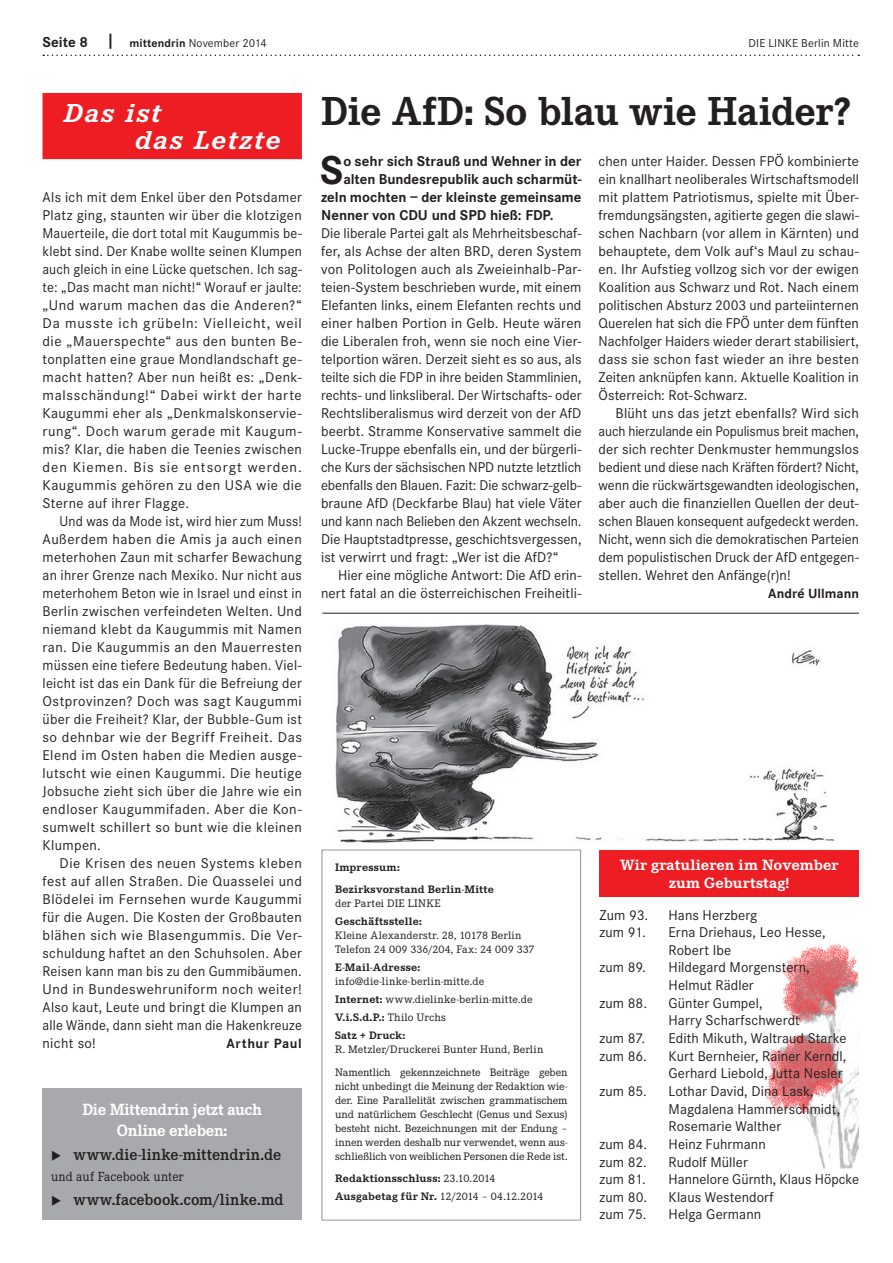
<style>
.page{position:relative;width:893px;height:1263px;background:#fff}
.page>*{position:absolute;margin:0;border:0;box-sizing:border-box;transform-origin:0 0}
.t1{font:700 42px "Corporate E";color:#231f20}
.t2{font:700 41.85px "Corporate S";color:#231f20}
.t3{font:italic 700 27px/27px "Corporate E";letter-spacing:.06em;color:#fff;scale:1.11 1}
.t4{font:700 16.95px/20.2px "Corporate E";letter-spacing:-.025em;color:#fff;text-align:center}
.t5{font:600 16.65px "Corporate E";letter-spacing:.005em;color:#231f20}
.t6{font:700 15.45px/18.6px "Corporate E";letter-spacing:.005em;color:#fff;text-align:center;scale:1.07 1}
.t7{font:700 14.85px "Corporate S";color:#231f20}
.t8{font:14.7px/18px "Corporate S";letter-spacing:.005em;color:#231f20;text-align:justify}
.t9{font:14.7px/18px "Corporate S";letter-spacing:.005em;color:#231f20;text-align:justify;scale:.96 1}
.t10{font:700 13.95px "Corporate S";letter-spacing:.01em;color:#231f20}
.t11{font:700 13.95px "Corporate S";letter-spacing:.04em;color:#231f20}
.t12{font:13.65px "Corporate E";color:#231f20}
.t13{font:12px "Corporate S";letter-spacing:.015em;color:#231f20}
.t14{font:11.25px/14.1px "Corporate E";letter-spacing:.005em;color:#231f20;scale:1.07 1}
.t15{font:700 11.25px/22px "Corporate E";letter-spacing:.025em;color:#231f20;scale:1.07 1}
.t16{font:11.25px/18px "Corporate E";letter-spacing:.025em;color:#231f20;scale:1.07 1}
.s1{font-weight:700;font-size:15px}
.s2{font-weight:700}
.s3{font-weight:400}
</style>
<div class="page">
<svg style="left:43px;top:55px;width:816px;height:1px"></svg>
<img style="left:321px;top:624px;width:514px;height:228px">
<img style="left:799px;top:981px;width:60px;height:187px">
<img style="left:766px;top:943px;width:92px;height:169px">
<div style="left:600px;top:850px;width:259px;height:47px;background:#ee1d23"></div>
<div style="left:43px;top:93px;width:259px;height:66px;background:#ee1d23"></div>
<div style="left:322px;top:850px;width:259px;height:370px;border:1px solid #939598"></div>
<hr style="left:322px;top:613px;width:537px;height:1px;background:#231f20">
<div style="left:43px;top:1088px;width:259px;height:131px;background:#a8a9ad"></div>
<p class="t13" style="left:43px;top:36px;width:226px"><span class="s1">Seite 8 |</span> <span class="s2">mittendrin</span> November 2014</p>
<p class="t13" style="left:749px;top:36px;width:112px">DIE LINKE Berlin Mitte</p>
<h3 class="t3" style="left:135px;top:100px;width:133px;text-indent:-71px">Das ist<br>das Letzte</h3>
<p class="t8" style="left:43px;top:188px;width:261px">Als ich mit dem Enkel über den Potsdamer Platz ging, staunten wir über die klotzigen Mauerteile, die dort total mit Kaugummis be&shy;klebt sind. Der Knabe wollte seinen Klumpen auch gleich in eine Lücke quetschen. Ich sag&shy;te: „Das macht man nicht!“ Worauf er jaulte: „Und warum machen das die Anderen?“ Da musste ich grübeln: Vielleicht, weil die „Mauerspechte“ aus den bunten Be&shy;tonplatten eine graue Mondlandschaft ge&shy;macht hatten? Aber nun heißt es: „Denk&shy;malsschändung!“ Dabei wirkt der harte Kaugummi eher als „Denkmalskonservie&shy;rung“. Doch warum gerade mit Kaugum&shy;mis? Klar, die haben die Teenies zwischen den Kiemen. Bis sie entsorgt werden.<br>Kaugummis gehören zu den USA wie die Sterne auf ihrer Flagge.</p>
<p class="t9" style="left:43px;top:512px;width:272px;text-indent:17px">Und was da Mode ist, wird hier zum Muss!<br>Außerdem haben die Amis ja auch einen meterhohen Zaun mit scharfer Bewachung an ihrer Grenze nach Mexiko. Nur nicht aus meterhohem Beton wie in Israel und einst in Berlin zwischen verfeindeten Welten. Und niemand klebt da Kaugummis mit Namen ran. Die Kaugummis an den Mauerresten müssen eine tiefere Bedeutung haben. Viel&shy;leicht ist das ein Dank für die Befreiung der Ostprovinzen? Doch was sagt Kaugummi über die Freiheit? Klar, der Bubble-Gum ist so dehnbar wie der Begriff Freiheit. Das Elend im Osten haben die Medien ausge&shy;lutscht wie einen Kaugummi. Die heutige Jobsuche zieht sich über die Jahre wie ein endloser Kaugummifaden. Aber die Kon&shy;sumwelt schillert so bunt wie die kleinen Klumpen.</p>
<p class="t8" style="left:43px;top:854px;width:261px;text-indent:17px">Die Krisen des neuen Systems kleben fest auf allen Straßen. Die Quasselei und Blödelei im Fernsehen wurde Kaugummi für die Augen. Die Kosten der Großbauten blähen sich wie Blasengummis. Die Ver&shy;schuldung haftet an den Schuhsolen. Aber Reisen kann man bis zu den Gummibäumen.<br>Und in Bundeswehruniform noch weiter!<br>Also kaut, Leute und bringt die Klumpen an alle Wände, dann sieht man die Hakenkreuze nicht so!</p>
<p class="t11" style="left:227px;top:1035px;width:77px">Arthur Paul</p>
<p class="t4" style="left:82px;top:1100px;width:181px">Die Mittendrin jetzt auch<br>Online erleben:</p>
<p class="t5" style="left:51px;top:1145px;width:232px">◆ www.die-linke-mittendrin.de</p>
<p class="t12" style="left:51px;top:1169px;width:134px">und auf Facebook unter</p>
<p class="t5" style="left:51px;top:1190px;width:234px">◆ www.facebook.com/linke.md</p>
<h1 class="t1" style="left:321px;top:87px;width:531px">Die AfD: So blau wie Haider?</h1>
<h2 class="t2" style="left:320px;top:146px;width:25px">S</h2>
<p class="t7" style="left:343px;top:152px;width:240px">o sehr sich Strauß und Wehner in der</p>
<p class="t8" style="left:598px;top:152px;width:262px">chen unter Haider. Dessen FPÖ kombinierte ein knallhart neoliberales Wirtschaftsmodell mit plattem Patriotismus, spielte mit Über&shy;fremdungsängsten, agitierte gegen die slawi&shy;schen Nachbarn (vor allem in Kärnten) und behauptete, dem Volk auf‘s Maul zu schau&shy;en. Ihr Aufstieg vollzog sich vor der ewigen Koalition aus Schwarz und Rot. Nach einem politischen Absturz 2003 und parteiinternen Querelen hat sich die FPÖ unter dem fünften Nachfolger Haiders wieder derart stabilisiert, dass sie schon fast wieder an ihre besten Zeiten anknüpfen kann. Aktuelle Koalition in Österreich: Rot-Schwarz.</p>
<p class="t8" style="left:598px;top:404px;width:262px;text-indent:17px">Blüht uns das jetzt ebenfalls? Wird sich auch hierzulande ein Populismus breit machen, der sich rechter Denkmuster hemmungslos bedient und diese nach Kräften fördert? Nicht, wenn die rückwärtsgewandten ideologischen, aber auch die finanziellen Quellen der deut&shy;schen Blauen konsequent aufgedeckt werden.<br>Nicht, wenn sich die demokratischen Parteien dem populistischen Druck der AfD entgegen&shy;stellen. Wehret den Anfänge(r)n!</p>
<p class="t10" style="left:768px;top:585px;width:92px">André Ullmann</p>
<p class="t7" style="left:343px;top:170px;width:240px">alten Bundesrepublik auch scharmüt-</p>
<p class="t7" style="left:321px;top:188px;width:262px">zeln mochten – der kleinste gemeinsame</p>
<p class="t7" style="left:321px;top:206px;width:234px">Nenner von CDU und SPD hieß: FDP.</p>
<p class="t8" style="left:321px;top:224px;width:262px">Die liberale Partei galt als Mehrheitsbeschaf&shy;fer, als Achse der alten BRD, deren System von Politologen auch als Zweieinhalb-Par&shy;teien-System beschrieben wurde, mit einem Elefanten links, einem Elefanten rechts und einer halben Portion in Gelb. Heute wären die Liberalen froh, wenn sie noch eine Vier&shy;telportion wären. Derzeit sieht es so aus, als teilte sich die FDP in ihre beiden Stammlinien, rechts- und linksliberal. Der Wirtschafts- oder Rechtsliberalismus wird derzeit von der AfD beerbt. Stramme Konservative sammelt die Lucke-Truppe ebenfalls ein, und der bürgerli&shy;che Kurs der sächsischen NPD nutzte letztlich ebenfalls den Blauen. Fazit: Die schwarz-gelb&shy;braune AfD (Deckfarbe Blau) hat viele Väter und kann nach Belieben den Akzent wechseln.<br>Die Hauptstadtpresse, geschichtsvergessen, ist verwirrt und fragt: „Wer ist die AfD?“</p>
<p class="t8" style="left:321px;top:566px;width:262px;text-align:right">Hier eine mögliche Antwort: Die AfD erin&shy;nert fatal an die österreichischen Freiheitli-</p>
<p class="t15" style="left:335px;top:856px;width:150px">Impressum:<br>Bezirksvorstand Berlin-Mitte</p>
<p class="t16" style="left:335px;top:894px;width:100px">der Partei DIE LINKE</p>
<p class="t15" style="left:335px;top:910px;width:83px">Geschäftsstelle:</p>
<p class="t14" style="left:335px;top:928px;width:188px">Kleine Alexanderstr. 28, 10178 Berlin<br>Telefon 24 009 336/204, Fax: 24 009 337</p>
<p class="t15" style="left:335px;top:956px;width:81px">E-Mail-Adresse:</p>
<p class="t16" style="left:335px;top:973px;width:186px">info@die-linke-berlin-mitte.de<br><span class="s2">Internet:</span> www.dielinke-berlin-mitte.de<br><span class="s2">V.i.S.d.P.:</span> Thilo Urchs<br><span class="s2">Satz + Druck:</span></p>
<p class="t14" style="left:335px;top:1039px;width:219px;line-height:22px">R. Metzler/Druckerei Bunter Hund, Berlin<br>Namentlich gekennzeichnete Beiträge geben</p>
<p class="t14" style="left:335px;top:1079px;width:219px;text-align:justify">nicht unbedingt die Meinung der Redaktion wie&shy;der. Eine Parallelität zwischen grammatischem und natürlichem Geschlecht (Genus und Sexus) besteht nicht. Bezeichnungen mit der Endung – innen werden deshalb nur verwendet, wenn aus&shy;schließlich von weiblichen Personen die Rede ist.</p>
<p class="t15" style="left:335px;top:1169px;width:196px;line-height:18px">Redaktionsschluss: <span class="s3">23.10.2014<br></span>Ausgabetag für Nr. <span class="s3">12/2014 – 04.12.2014</span></p>
<p class="t6" style="left:620px;top:855px;width:206px">Wir gratulieren im November zum Geburtstag!</p>
<p class="t8" style="left:600px;top:906px;width:50px">Zum 93.</p>
<p class="t8" style="left:669px;top:906px;width:90px">Hans Herzberg</p>
<p class="t8" style="left:600px;top:923px;width:48px">zum 91.</p>
<p class="t8" style="left:669px;top:924px;width:158px">Erna Driehaus, Leo Hesse,<br>Robert Ibe</p>
<p class="t8" style="left:600px;top:959px;width:48px">zum 89.</p>
<p class="t8" style="left:669px;top:959px;width:143px">Hildegard Morgenstern,<br>Helmut Rädler</p>
<p class="t8" style="left:600px;top:994px;width:49px">zum 88.</p>
<p class="t8" style="left:669px;top:994px;width:133px">Günter Gumpel,<br>Harry Scharfschwerdt</p>
<p class="t8" style="left:600px;top:1029px;width:47px">zum 87.</p>
<p class="t8" style="left:669px;top:1029px;width:179px">Edith Mikuth, Waltraud Starke</p>
<p class="t8" style="left:600px;top:1047px;width:49px">zum 86.</p>
<p class="t8" style="left:669px;top:1047px;width:179px">Kurt Bernheier, Rainer Kerndl,<br>Gerhard Liebold, Jutta Nesler</p>
<p class="t8" style="left:600px;top:1082px;width:49px">zum 85.</p>
<p class="t8" style="left:669px;top:1082px;width:173px;text-align:left">Lothar David, Dina Lask,<br>Magdalena Hammerschmidt,<br>Rosemarie Walther</p>
<p class="t8" style="left:600px;top:1135px;width:49px">zum 84.</p>
<p class="t8" style="left:669px;top:1135px;width:99px">Heinz Fuhrmann</p>
<p class="t8" style="left:600px;top:1153px;width:49px">zum 82.</p>
<p class="t8" style="left:669px;top:1153px;width:81px">Rudolf Müller</p>
<p class="t8" style="left:600px;top:1170px;width:48px">zum 81.</p>
<p class="t8" style="left:669px;top:1170px;width:192px">Hannelore Gürnth, Klaus Höpcke</p>
<p class="t8" style="left:600px;top:1188px;width:49px">zum 80.</p>
<p class="t8" style="left:669px;top:1188px;width:107px">Klaus Westendorf</p>
<p class="t8" style="left:600px;top:1206px;width:49px">zum 75.</p>
<p class="t8" style="left:669px;top:1206px;width:94px">Helga Germann</p>
</div>
